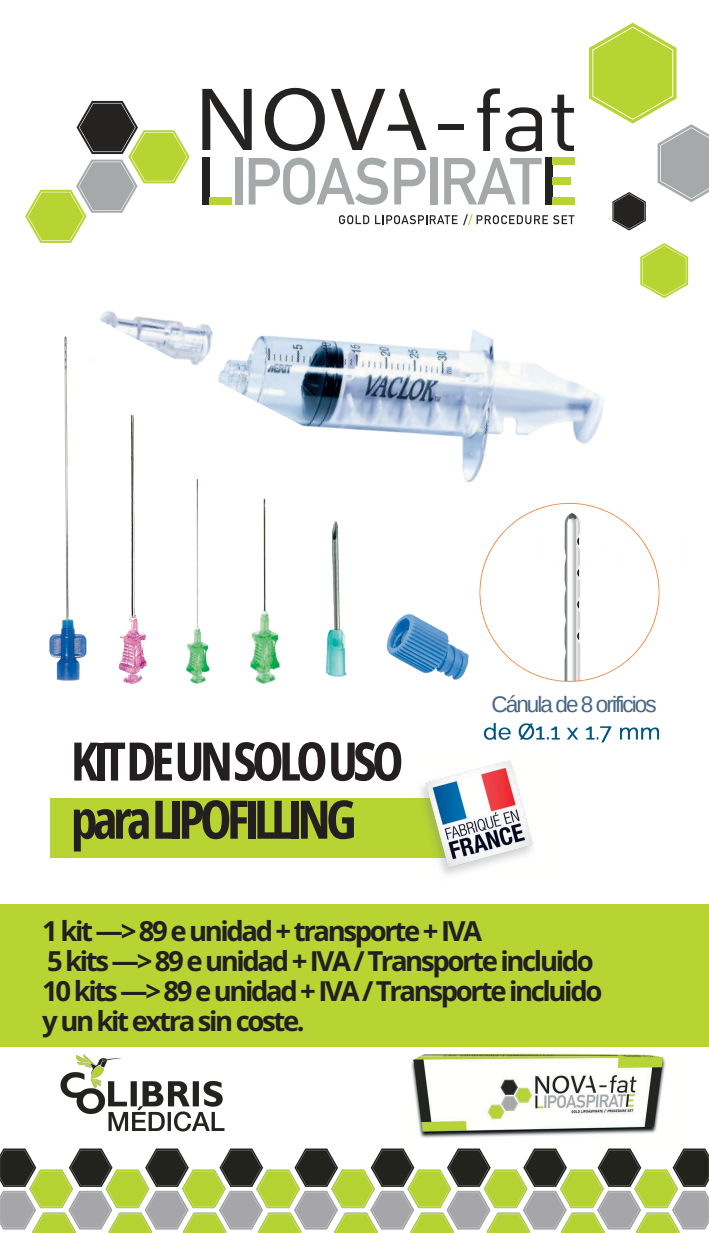
<style>
.page{position:relative;width:709px;height:1233px;background:#fff}
.page>*{position:absolute;margin:0;border:0;box-sizing:border-box;transform-origin:0 0}
.t1{font:700 53.15px/58.1px "Open Sans Condensed";letter-spacing:-.085em;color:#231f20}
.t2{font:700 27.5px/30px "Open Sans";letter-spacing:-.085em;color:#231f20}
.t3{font:22.5px "Arimo";letter-spacing:-.085em;color:#486785}
</style>
<div class="page">
<svg style="left:25px;top:101px;width:165px;height:142px"></svg>
<div style="left:235px;top:158px;width:7px;height:46px;background:#a6a9aa"></div>
<div style="left:202px;top:158px;width:7px;height:46px;background:#242322"></div>
<svg style="left:202px;top:89px;width:49px;height:61px"></svg>
<svg style="left:265px;top:88px;width:60px;height:63px"></svg>
<svg style="left:248px;top:158px;width:139px;height:13px"></svg>
<svg style="left:331px;top:89px;width:95px;height:61px"></svg>
<img style="left:60px;top:1054px;width:165px;height:78px">
<svg style="left:394px;top:158px;width:31px;height:13px"></svg>
<div style="left:430px;top:158px;width:7px;height:46px;background:#a6a9aa"></div>
<div style="left:438px;top:124px;width:26px;height:6px;background:#242322"></div>
<svg style="left:477px;top:88px;width:22px;height:63px"></svg>
<svg style="left:505px;top:107px;width:37px;height:45px"></svg>
<svg style="left:551px;top:95px;width:23px;height:56px"></svg>
<svg style="left:444px;top:158px;width:97px;height:13px"></svg>
<div style="left:545px;top:158px;width:7px;height:46px;background:#242322"></div>
<div style="left:552px;top:158px;width:22px;height:7px;background:#b7d433"></div>
<svg style="left:640px;top:243px;width:48px;height:55px"></svg>
<svg style="left:589px;top:23px;width:119px;height:208px"></svg>
<img style="left:94px;top:171px;width:521px;height:295px">
<img style="left:49px;top:329px;width:430px;height:355px">
<img style="left:448px;top:466px;width:212px;height:277px">
<div style="left:50px;top:799px;width:401px;height:59px;background:#b7d433"></div>
<img style="left:0;top:1148px;width:708px;height:85px">
<img style="left:403px;top:1053px;width:278px;height:97px">
<img style="left:410px;top:760px;width:123px;height:115px">
<div style="left:0;top:905px;width:708px;height:142px;background:#b7d433"></div>
<p class="t1" style="left:71px;top:731px;width:334px">KITDEUNSOLOUSO paraLIPOFILLING</p>
<p class="t3" style="left:491px;top:692px;width:167px">Cánula de 8 orificios</p>
<p class="t2" style="left:42px;top:916px;width:561px">1 kit —&gt; 89 e unidad + transporte + IVA<br>5 kits —&gt; 89 e unidad + IVA / Transporte incluido 10 kits —&gt; 89 e unidad + IVA / Transporte incluido y un kit extra sin coste.</p>
</div>
